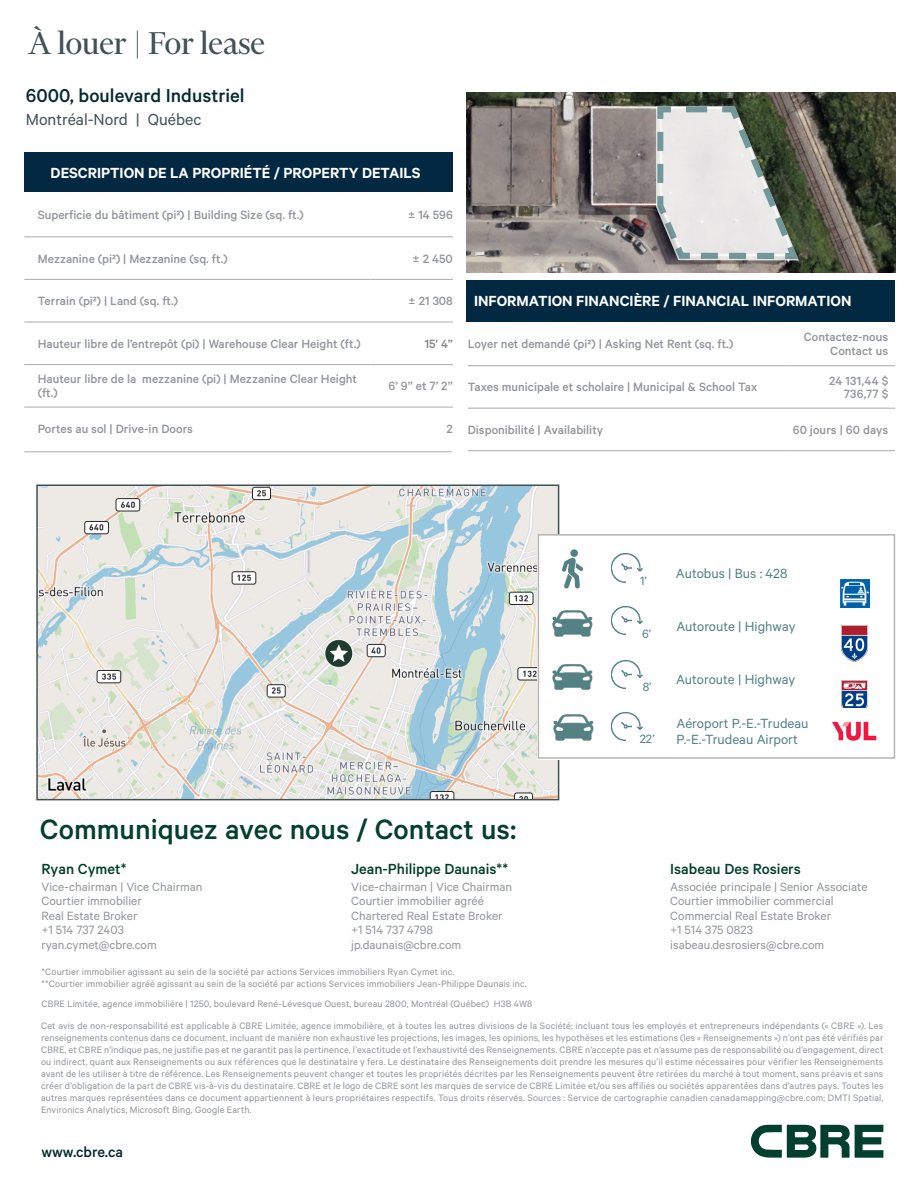
<style>
.page{position:relative;width:918px;height:1188px;background:#fff}
.page>*{position:absolute;margin:0;border:0;box-sizing:border-box;transform-origin:0 0}
.t1{font:36px "Financier Display";color:#415255}
.Contact_Us{font:500 31.5px "Calibre";color:#023f2c}
.t2{font:500 21px "Calibre";color:#05292c}
.t3{font:18px "Calibre";color:#415255}
.Bold_Table_Header{font:600 16.5px "Calibre";color:#fff}
.Contact_Info{font:500 16.5px "Calibre";color:#023f2b}
.t4{font:500 16.5px "Calibre";color:#05292c}
.t5{font:15px "Calibre";color:#538184}
.Table_Content{font:500 13.5px/13.5px "Calibre";color:#929599}
.Contact_Info-2{font:13.5px/14.5px "Calibre";color:#929599}
.t6{font:13.5px "Calibre";color:#508184}
.Table_Content-2{font:500 13.5px "Calibre";color:#808581}
.t7{font:10.5px/12px "Calibre";letter-spacing:.015em;color:#929599;text-align:justify}
.s1{color:#508184}
.s2{color:#023f2b}
</style>
<div class="page">
<div style="left:24px;top:152px;width:429px;height:40px;background:#032841"></div>
<hr style="left:24px;top:236px;width:346px;height:1px;background:#b2b3b7">
<hr style="left:370px;top:236px;width:83px;height:1px;background:#b2b3b7">
<hr style="left:24px;top:279px;width:346px;height:1px;background:#b2b3b7">
<hr style="left:370px;top:279px;width:83px;height:1px;background:#b2b3b7">
<hr style="left:24px;top:321px;width:346px;height:2px;background:#b2b3b7">
<hr style="left:370px;top:321px;width:83px;height:2px;background:#b2b3b7">
<hr style="left:24px;top:364px;width:346px;height:1px;background:#b2b3b7">
<hr style="left:370px;top:364px;width:83px;height:1px;background:#b2b3b7">
<hr style="left:24px;top:407px;width:346px;height:1px;background:#b2b3b7">
<hr style="left:370px;top:407px;width:83px;height:1px;background:#b2b3b7">
<hr style="left:468px;top:321px;width:319px;height:1px;background:#b2b3b7">
<hr style="left:787px;top:321px;width:108px;height:1px;background:#b2b3b7">
<hr style="left:468px;top:365px;width:319px;height:1px;background:#b2b3b7">
<hr style="left:787px;top:365px;width:108px;height:1px;background:#b2b3b7">
<hr style="left:468px;top:408px;width:319px;height:1px;background:#b2b3b7">
<hr style="left:787px;top:408px;width:108px;height:1px;background:#b2b3b7">
<hr style="left:468px;top:450px;width:319px;height:1px;background:#b2b3b7">
<hr style="left:787px;top:450px;width:108px;height:1px;background:#b2b3b7">
<div style="left:467px;top:280px;width:428px;height:41px;background:#012841"></div>
<hr style="left:24px;top:451px;width:428px;height:1px;background:#b2b4b6">
<img style="left:39px;top:487px;width:517px;height:310px">
<div style="left:36px;top:484px;width:523px;height:316px;border:2px solid #415255"></div>
<svg style="left:751px;top:1125px;width:132px;height:33px"></svg>
<div style="left:538px;top:536px;width:357px;height:224px;background:#fff"></div>
<div style="left:538px;top:534px;width:357px;height:225px;border:2px solid #b4b4b5"></div>
<img style="left:612px;top:554px;width:30px;height:28px">
<img style="left:612px;top:660px;width:30px;height:29px">
<img style="left:612px;top:606px;width:30px;height:29px">
<img style="left:612px;top:712px;width:30px;height:29px">
<img style="left:552px;top:664px;width:41px;height:26px">
<img style="left:553px;top:714px;width:41px;height:27px">
<img style="left:561px;top:549px;width:23px;height:40px">
<img style="left:842px;top:681px;width:26px;height:27px">
<img style="left:552px;top:610px;width:41px;height:27px">
<img style="left:841px;top:626px;width:27px;height:36px">
<img style="left:841px;top:579px;width:28px;height:29px">
<img style="left:832px;top:721px;width:45px;height:20px">
<img style="left:467px;top:93px;width:428px;height:179px">
<svg style="left:655px;top:105px;width:145px;height:157px;background:#b2b5b1"></svg>
<p class="t1" style="left:28px;top:24px;width:239px">À louer | For lease</p>
<p class="t2" style="left:26px;top:84px;width:220px">6000, boulevard Industriel</p>
<p class="t3" style="left:26px;top:109px;width:177px">Montréal-Nord | Québec</p>
<p class="Bold_Table_Header" style="left:51px;top:163px;width:371px">DESCRIPTION DE LA PROPRIÉTÉ / PROPERTY DETAILS</p>
<p class="Table_Content" style="left:38px;top:208px;width:268px">Superficie du bâtiment (pi²) | Building Size (sq. ft.)</p>
<p class="Table_Content" style="left:408px;top:208px;width:47px">± 14 596</p>
<p class="Table_Content" style="left:38px;top:251px;width:192px">Mezzanine (pi²) | Mezzanine (sq. ft.)</p>
<p class="Table_Content" style="left:412px;top:251px;width:42px">± 2 450</p>
<p class="Table_Content" style="left:38px;top:294px;width:142px">Terrain (pi²) | Land (sq. ft.)</p>
<p class="Table_Content" style="left:408px;top:294px;width:46px">± 21 308</p>
<p class="Table_Content" style="left:38px;top:336px;width:324px">Hauteur libre de l’entrepôt (pi) | Warehouse Clear Height (ft.)</p>
<p class="Table_Content-2" style="left:425px;top:336px;width:30px">15’ 4”</p>
<p class="Table_Content" style="left:38px;top:372px;width:321px">Hauteur libre de la mezzanine (pi) | Mezzanine Clear Height (ft.)</p>
<p class="Table_Content" style="left:389px;top:379px;width:66px">6’ 9” et 7’ 2”</p>
<p class="Table_Content" style="left:38px;top:421px;width:157px">Portes au sol | Drive-in Doors</p>
<p class="Table_Content" style="left:447px;top:421px;width:8px">2</p>
<p class="Bold_Table_Header" style="left:474px;top:291px;width:379px">INFORMATION FINANCIÈRE / FINANCIAL INFORMATION</p>
<p class="Table_Content" style="left:468px;top:337px;width:267px">Loyer net demandé (pi²) | Asking Net Rent (sq. ft.)</p>
<p class="Table_Content" style="left:468px;top:380px;width:291px">Taxes municipale et scholaire | Municipal &amp; School Tax</p>
<p class="Table_Content" style="left:804px;top:330px;width:86px">Contactez-nous</p>
<p class="Table_Content" style="left:830px;top:343px;width:60px">Contact us</p>
<p class="Table_Content" style="left:829px;top:373px;width:61px">24 131,44 $</p>
<p class="Table_Content" style="left:844px;top:387px;width:46px">736,77 $</p>
<p class="Table_Content" style="left:468px;top:422px;width:137px">Disponibilité | Availability</p>
<p class="Table_Content" style="left:793px;top:422px;width:97px">60 jours | 60 days</p>
<p class="t6" style="left:640px;top:573px;width:8px">1’</p>
<p class="t6" style="left:642px;top:626px;width:11px">6’</p>
<p class="t6" style="left:643px;top:679px;width:10px">8’</p>
<p class="t6" style="left:640px;top:731px;width:16px">22’</p>
<p class="t5" style="left:676px;top:564px;width:113px">Autobus <span class="s1">|</span> Bus : 428</p>
<p class="t5" style="left:676px;top:617px;width:121px">Autoroute <span class="s1">|</span> Highway</p>
<p class="t5" style="left:676px;top:671px;width:121px">Autoroute <span class="s1">|</span> Highway</p>
<p class="t5" style="left:677px;top:714px;width:133px">Aéroport P.-E.-Trudeau</p>
<p class="t5" style="left:677px;top:731px;width:123px">P.-E.-Trudeau Airport</p>
<p class="Contact_Us" style="left:40px;top:811px;width:478px">Communiquez avec nous / <span class="s2">Contact us:</span></p>
<p class="Contact_Info" style="left:41px;top:859px;width:86px">Ryan Cymet*</p>
<p class="Contact_Info-2" style="left:41px;top:879px;width:162px">Vice-chairman | Vice Chairman<br>Courtier immobilier<br>Real Estate Broker<br>+1 514 737 2403 ryan.cymet@cbre.com</p>
<p class="Contact_Info" style="left:351px;top:859px;width:158px">Jean-Philippe Daunais**</p>
<p class="Contact_Info-2" style="left:351px;top:879px;width:162px">Vice-chairman | Vice Chairman<br>Courtier immobilier agréé<br>Chartered Real Estate Broker +1 514 737 4798 jp.daunais@cbre.com</p>
<p class="t7" style="left:42px;top:965px;width:415px">*Courtier immobilier agissant au sein de la société par actions Services immobiliers Ryan Cymet inc.</p>
<p class="t7" style="left:42px;top:977px;width:487px">**Courtier immobilier agréé agissant au sein de la société par actions Services immobiliers Jean-Philippe Daunais inc.</p>
<p class="t7" style="left:42px;top:997px;width:492px">CBRE Limitée, agence immobilière | 1250, boulevard René-Lévesque Ouest, bureau 2800, Montréal (Québec) H3B 4W8</p>
<p class="Contact_Info" style="left:670px;top:859px;width:132px">Isabeau Des Rosiers</p>
<p class="Contact_Info-2" style="left:670px;top:879px;width:199px">Associée principale | Senior Associate<br>Courtier immobilier commercial<br>Commercial Real Estate Broker<br>+1 514 375 0823 isabeau.desrosiers@cbre.com</p>
<p class="t7" style="left:41px;top:1019px;width:844px">Cet avis de non-responsabilité est applicable à CBRE Limitée, agence immobilière, et à toutes les autres divisions de la Société; incluant tous les employés et entrepreneurs indépendants (« CBRE »). Les renseignements contenus dans ce document, incluant de manière non exhaustive les projections, les images, les opinions, les hypothèses et les estimations (les « Renseignements ») n’ont pas été vérifiés par CBRE, et CBRE n’indique pas, ne justifie pas et ne garantit pas la pertinence, l’exactitude et l’exhaustivité des Renseignements. CBRE n’accepte pas et n’assume pas de responsabilité ou d’engagement, direct ou indirect, quant aux Renseignements ou aux références que le destinataire y fera. Le destinataire des Renseignements doit prendre les mesures qu’il estime nécessaires pour vérifier les Renseignements avant de les utiliser à titre de référence. Les Renseignements peuvent changer et toutes les propriétés décrites par les Renseignements peuvent être retirées du marché à tout moment, sans préavis et sans créer d’obligation de la part de CBRE vis-à-vis du destinataire. CBRE et le logo de CBRE sont les marques de service de CBRE Limitée et/ou ses affiliés ou sociétés apparentées dans d’autres pays. Toutes les autres marques représentées dans ce document appartiennent à leurs propriétaires respectifs. Tous droits réservés. Sources : Service de cartographie canadien canadamapping@cbre.com; DMTI Spatial, Environics Analytics, Microsoft Bing, Google Earth.</p>
<p class="t4" style="left:41px;top:1142px;width:83px">www.cbre.ca</p>
</div>
